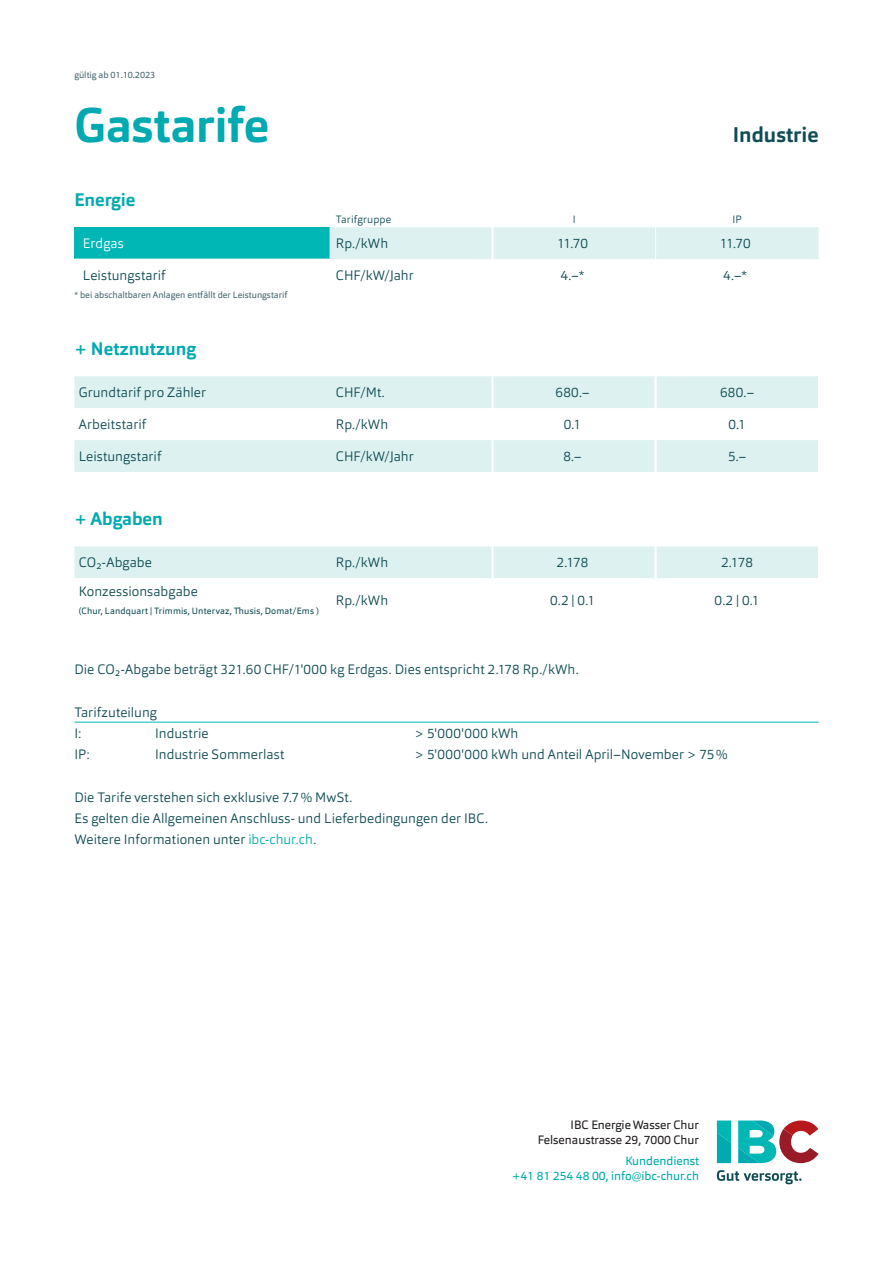
<style>
.page{position:relative;width:893px;height:1263px;background:#fff}
.page>*{position:absolute;margin:0;border:0;box-sizing:border-box;transform-origin:0 0}
.Produkttitel{font:700 48px "Orgon";letter-spacing:-.01em;color:#00aab0}
.Übertitel_Druckzone{font:700 21px "Orgon";color:#104c54}
.Zwischentitel_Produk{font:700 18px "Orgon";color:#00aab0}
.Copy{font:300 13.5px "Orgon";letter-spacing:.005em;color:#104c54}
.Copy_Tabelle{font:300 13.5px "Orgon";letter-spacing:.01em;color:#104c54}
.Copy_Tabelle_Mittig{font:300 13.5px "Orgon";color:#104c54}
.Untertitel{font:300 13.5px "Orgon";letter-spacing:.005em;color:#104c54}
.Copy-2{font:300 13.5px "Orgon";letter-spacing:.035em;color:#104c54}
.Copy_Tabelle-2{font:300 13.5px "Orgon";letter-spacing:.01em;color:#fff}
.t1{font:12px/15px "Orgon";color:#231f20;text-align:right}
.t2{font:12px/15px "Orgon";color:#00aab0;text-align:right}
.Copy_Tabelle-3{font:300 10.5px "Orgon";letter-spacing:.02em;color:#104c54}
.Copy_Tabelle_Mittig-2{font:300 10.5px "Orgon";color:#104c54}
.Fussnote__Hinweis{font:9px "Orgon";color:#4a6972}
.Copy_Tabelle-4{font:9px "Orgon";letter-spacing:.02em;color:#104c54}
.s1{color:#00aab0}
</style>
<div class="page">
<svg style="left:74px;top:227px;width:744px;height:32px;background:#92dddd"></svg>
<hr style="left:655px;top:227px;width:1px;height:32px;background:#fff">
<svg style="left:74px;top:376px;width:744px;height:96px"></svg>
<hr style="left:491px;top:376px;width:3px;height:32px;background:#fff">
<hr style="left:654px;top:376px;width:3px;height:32px;background:#fff">
<hr style="left:491px;top:408px;width:3px;height:32px;background:#fff">
<hr style="left:654px;top:408px;width:3px;height:32px;background:#fff">
<hr style="left:491px;top:440px;width:3px;height:32px;background:#fff">
<hr style="left:654px;top:440px;width:3px;height:32px;background:#fff">
<div style="left:74px;top:546px;width:744px;height:32px;background:#ddf1f1"></div>
<hr style="left:491px;top:546px;width:3px;height:32px;background:#fff">
<hr style="left:654px;top:546px;width:3px;height:32px;background:#fff">
<hr style="left:74px;top:722px;width:745px;height:1px;background:#00b7b6">
<svg style="left:717px;top:1120px;width:14px;height:43px"></svg>
<svg style="left:738px;top:1120px;width:81px;height:43px"></svg>
<svg style="left:717px;top:1170px;width:84px;height:14px"></svg>
<p class="Fussnote__Hinweis" style="left:74px;top:69px;width:82px">gültig ab 01.10.2023</p>
<p class="Produkttitel" style="left:74px;top:95px;width:196px">Gastarife</p>
<p class="Zwischentitel_Produk" style="left:74px;top:188px;width:62px">Energie</p>
<p class="Übertitel_Druckzone" style="left:733px;top:122px;width:87px">Industrie</p>
<p class="Copy_Tabelle-3" style="left:336px;top:213px;width:57px">Tarifgruppe</p>
<p class="Copy_Tabelle_Mittig-2" style="left:573px;top:213px;width:4px">I</p>
<p class="Copy_Tabelle_Mittig-2" style="left:733px;top:213px;width:11px">IP</p>
<p class="Copy_Tabelle-2" style="left:83px;top:235px;width:42px">Erdgas</p>
<p class="Copy_Tabelle" style="left:336px;top:235px;width:54px">Rp./kWh</p>
<p class="Copy_Tabelle_Mittig" style="left:557px;top:235px;width:32px">11.70</p>
<p class="Copy_Tabelle_Mittig" style="left:720px;top:235px;width:32px">11.70</p>
<p class="Copy_Tabelle" style="left:83px;top:267px;width:84px">Leistungstarif</p>
<p class="Copy_Tabelle" style="left:336px;top:267px;width:79px">CHF/kW/Jahr</p>
<p class="Copy_Tabelle_Mittig" style="left:561px;top:267px;width:25px">4.–*</p>
<p class="Copy_Tabelle_Mittig" style="left:723px;top:267px;width:25px">4.–*</p>
<p class="Fussnote__Hinweis" style="left:74px;top:289px;width:214px">* bei abschaltbaren Anlagen entfällt der Leistungstarif</p>
<p class="Zwischentitel_Produk" style="left:74px;top:337px;width:123px">+ Netznutzung</p>
<p class="Copy_Tabelle" style="left:79px;top:384px;width:129px">Grundtarif pro Zähler</p>
<p class="Copy_Tabelle" style="left:336px;top:384px;width:50px">CHF/Mt.</p>
<p class="Copy_Tabelle_Mittig" style="left:555px;top:384px;width:35px">680.–</p>
<p class="Copy_Tabelle_Mittig" style="left:720px;top:384px;width:35px">680.–</p>
<p class="Copy_Tabelle" style="left:79px;top:416px;width:69px">Arbeitstarif</p>
<p class="Copy_Tabelle" style="left:336px;top:416px;width:54px">Rp./kWh</p>
<p class="Copy_Tabelle_Mittig" style="left:564px;top:416px;width:19px">0.1</p>
<p class="Copy_Tabelle_Mittig" style="left:728px;top:416px;width:19px">0.1</p>
<p class="Copy_Tabelle" style="left:79px;top:448px;width:84px">Leistungstarif</p>
<p class="Copy_Tabelle" style="left:336px;top:448px;width:79px">CHF/kW/Jahr</p>
<p class="Copy_Tabelle_Mittig" style="left:563px;top:448px;width:20px">8.–</p>
<p class="Copy_Tabelle_Mittig" style="left:728px;top:448px;width:20px">5.–</p>
<p class="Zwischentitel_Produk" style="left:74px;top:507px;width:90px">+ Abgaben</p>
<p class="Copy_Tabelle" style="left:79px;top:554px;width:75px">CO2-Abgabe</p>
<p class="Copy_Tabelle" style="left:336px;top:554px;width:54px">Rp./kWh</p>
<p class="Copy_Tabelle_Mittig" style="left:557px;top:554px;width:33px">2.178</p>
<p class="Copy_Tabelle_Mittig" style="left:721px;top:554px;width:33px">2.178</p>
<p class="Copy_Tabelle" style="left:79px;top:582px;width:121px">Konzessionsabgabe</p>
<p class="Copy_Tabelle-4" style="left:79px;top:605px;width:242px">(Chur, Landquart | Trimmis, Untervaz, Thusis, Domat/Ems )</p>
<p class="Copy_Tabelle" style="left:336px;top:591px;width:54px">Rp./kWh</p>
<p class="Copy_Tabelle_Mittig" style="left:550px;top:591px;width:46px">0.2 | 0.1</p>
<p class="Copy_Tabelle_Mittig" style="left:715px;top:591px;width:46px">0.2 | 0.1</p>
<p class="Copy" style="left:74px;top:661px;width:506px">Die CO2-Abgabe beträgt 321.60 CHF/1'000 kg Erdgas. Dies entspricht 2.178 Rp./kWh.</p>
<p class="Untertitel" style="left:74px;top:703px;width:84px">Tarifzuteilung</p>
<p class="Copy" style="left:74px;top:724px;width:8px">I:</p>
<p class="Copy" style="left:155px;top:724px;width:55px">Industrie</p>
<p class="Copy-2" style="left:415px;top:724px;width:105px">&gt; 5'000'000 kWh</p>
<p class="Copy" style="left:74px;top:746px;width:17px">IP:</p>
<p class="Copy" style="left:155px;top:746px;width:130px">Industrie Sommerlast</p>
<p class="Copy" style="left:415px;top:746px;width:314px">&gt; 5'000'000 kWh und Anteil April–November &gt; 75%</p>
<p class="Copy" style="left:74px;top:788px;width:279px">Die Tarife verstehen sich exklusive 7.7% MwSt.</p>
<p class="Copy" style="left:74px;top:809px;width:415px">Es gelten die Allgemeinen Anschluss- und Lieferbedingungen der IBC.</p>
<p class="Copy" style="left:74px;top:831px;width:243px">Weitere Informationen unter <span class="s1">ibc-chur.ch</span>.</p>
<p class="t1" style="left:538px;top:1117px;width:163px">IBC Energie Wasser Chur<br>Felsenaustrasse 29, 7000 Chur</p>
<p class="t2" style="left:512px;top:1153px;width:189px">Kundendienst<br>+41 81 254 48 00, info@ibc-chur.ch</p>
</div>
